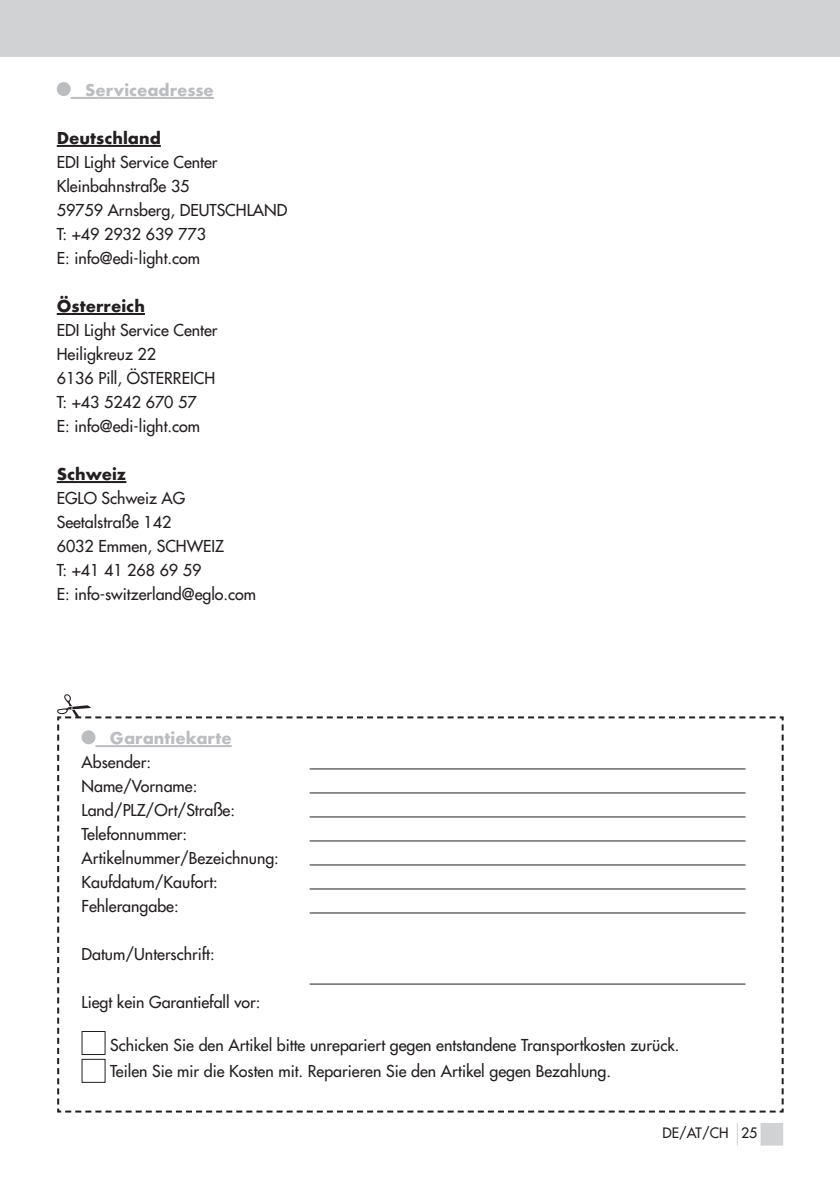
<style>
.page{position:relative;width:840px;height:1191px;background:#fff}
.page>*{position:absolute;margin:0;border:0;box-sizing:border-box;transform-origin:0 0}
.t1{font:700 18px "Futura";color:#231f20}
.t2{font:700 18px "Futura";color:#bcbdc0}
.t3{font:16px/24px "Futura";color:#231f20}
.t4{font:14px "Futura";color:#231f20}
</style>
<div class="page">
<div style="left:0;top:0;width:839px;height:57px;background:#d1d2d4"></div>
<div style="left:760px;top:1123px;width:22px;height:22px;background:#d1d2d4"></div>
<svg style="left:57px;top:716px;width:727px;height:397px"></svg>
<hr style="left:95px;top:745px;width:137px;height:2px;background:#bcbdc0">
<div style="left:82px;top:731px;width:13px;height:12px;background:#bbbdbf;border-radius:50%"></div>
<div style="left:81px;top:730px;width:14px;height:14px;border:2px solid #bbbdbf;border-radius:50%"></div>
<div style="left:81px;top:1031px;width:24px;height:24px;border:1px solid #231f20"></div>
<hr style="left:309px;top:768px;width:436px;height:1px;background:#231f20">
<hr style="left:309px;top:792px;width:436px;height:1px;background:#231f20">
<hr style="left:309px;top:816px;width:436px;height:1px;background:#231f20">
<hr style="left:309px;top:840px;width:436px;height:1px;background:#231f20">
<hr style="left:309px;top:864px;width:436px;height:1px;background:#231f20">
<hr style="left:309px;top:888px;width:436px;height:1px;background:#231f20">
<hr style="left:309px;top:912px;width:436px;height:1px;background:#231f20">
<hr style="left:309px;top:983px;width:436px;height:1px;background:#231f20">
<svg style="left:57px;top:694px;width:718px;height:24px"></svg>
<hr style="left:71px;top:97px;width:143px;height:2px;background:#bcbdc0">
<hr style="left:57px;top:145px;width:104px;height:2px;background:#231f20">
<hr style="left:57px;top:313px;width:88px;height:2px;background:#231f20">
<hr style="left:57px;top:481px;width:69px;height:2px;background:#231f20">
<div style="left:58px;top:83px;width:12px;height:12px;background:#bbbdbf;border-radius:50%"></div>
<div style="left:57px;top:82px;width:14px;height:14px;border:2px solid #bbbdbf;border-radius:50%"></div>
<p class="t2" style="left:85px;top:77px;width:130px">Serviceadresse</p>
<p class="t1" style="left:57px;top:125px;width:105px">Deutschland</p>
<p class="t3" style="left:57px;top:150px;width:232px">EDI Light Service Center<br>Kleinbahnstraße 35<br>59759 Arnsberg, DEUTSCHLAND<br>T: +49 2932 639 773<br>E: info@edi-light.com</p>
<p class="t1" style="left:57px;top:293px;width:90px">Österreich</p>
<p class="t3" style="left:57px;top:318px;width:162px">EDI Light Service Center<br>Heiligkreuz 22<br>6136 Pill, ÖSTERREICH<br>T: +43 5242 670 57<br>E: info@edi-light.com</p>
<p class="t1" style="left:57px;top:461px;width:71px">Schweiz</p>
<p class="t3" style="left:57px;top:486px;width:201px">EGLO Schweiz AG<br>Seetalstraße 142<br>6032 Emmen, SCHWEIZ<br>T: +41 41 268 69 59<br>E: info-switzerland@eglo.com</p>
<p class="t2" style="left:110px;top:725px;width:123px">Garantiekarte</p>
<p class="t3" style="left:81px;top:750px;width:199px">Absender:<br>Name/Vorname:<br>Land/PLZ/Ort/Straße:<br>Telefonnummer:<br>Artikelnummer/Bezeichnung:<br>Kaufdatum/Kaufort:<br>Fehlerangabe:</p>
<p class="t3" style="left:81px;top:942px;width:135px">Datum/Unterschrift:</p>
<p class="t3" style="left:81px;top:990px;width:180px">Liegt kein Garantiefall vor:</p>
<p class="t3" style="left:110px;top:1031px;width:570px;line-height:26px">Schicken Sie den Artikel bitte unrepariert gegen entstandene Transportkosten zurück.<br>Teilen Sie mir die Kosten mit. Reparieren Sie den Artikel gegen Bezahlung.</p>
<p class="t4" style="left:662px;top:1123px;width:96px">DE/AT/CH 25</p>
</div>
